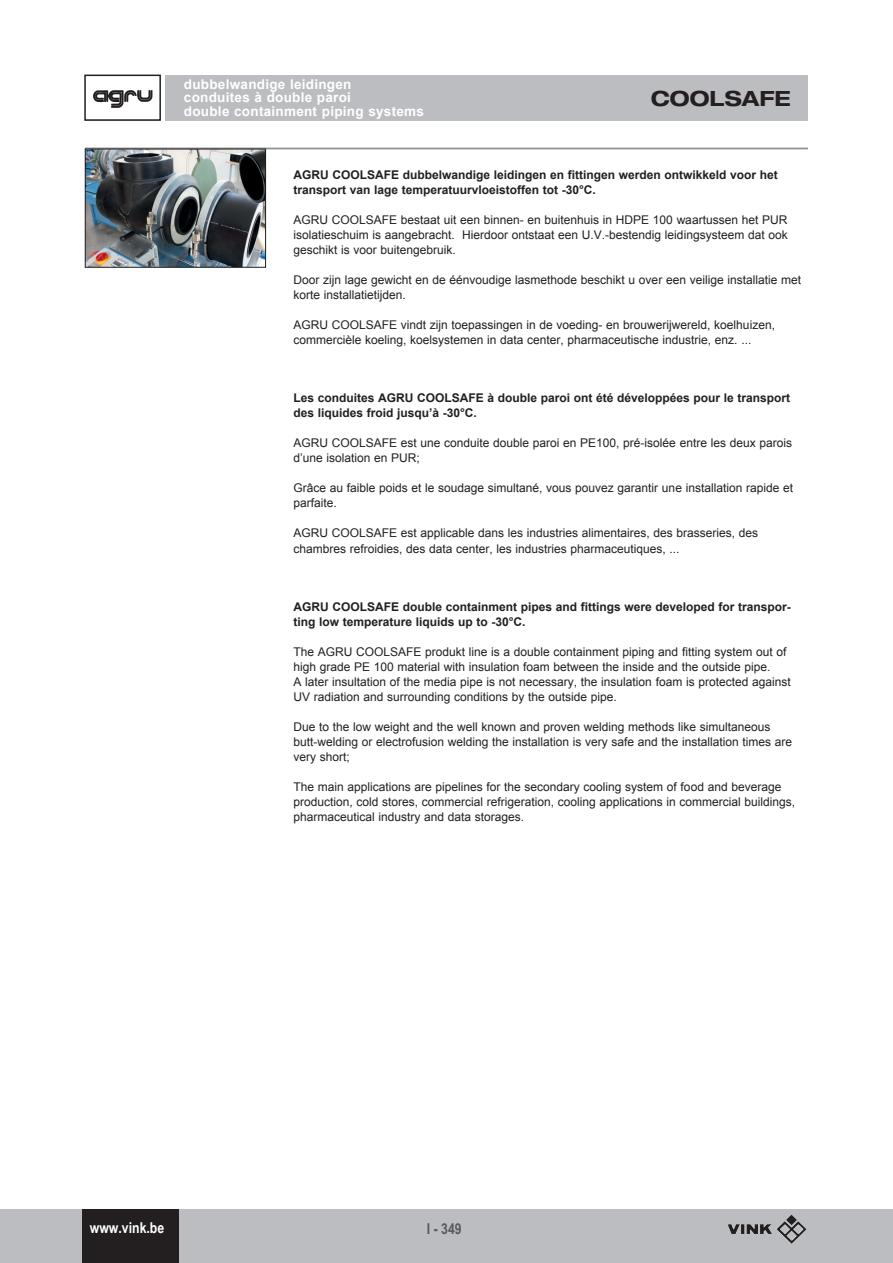
<style>
.page{position:relative;width:893px;height:1263px;background:#fff}
.page>*{position:absolute;margin:0;border:0;box-sizing:border-box;transform-origin:0 0}
.t1{font:700 expanded 21px "Helvetica Neue LT";color:#231f20}
.t2{font:700 15px "Arial Narrow";color:#fff}
.t3{font:700 15px "Arial Narrow";color:#57585a}
.t4{font:700 13.5px/13.5px "Arial";letter-spacing:.02em;color:#fff}
.t5{font:12px/15px "Arial";color:#231f20}
.t6{font:700 12px/15px "Arial";color:#231f20}
</style>
<div class="page">
<div style="left:0;top:1209px;width:893px;height:54px;background:#bcbdc0"></div>
<div style="left:82px;top:1209px;width:96px;height:54px;background:#231f20"></div>
<div style="left:166px;top:75px;width:642px;height:45px;background:#bcbdc0"></div>
<img style="left:93px;top:90px;width:60px;height:18px">
<div style="left:84px;top:75px;width:77px;height:46px;border:2px solid #231f20"></div>
<img style="left:777px;top:1214px;width:29px;height:30px">
<hr style="left:85px;top:148px;width:723px;height:1px;background:#939598">
<img style="left:87px;top:151px;width:177px;height:114px">
<div style="left:85px;top:149px;width:181px;height:118px;border:1px solid #231f20"></div>
<p class="t4" style="left:184px;top:77px;width:242px">dubbelwandige leidingen<br>conduites à double paroi<br>double containment piping systems</p>
<h1 class="t1" style="left:651px;top:85px;width:141px">COOLSAFE</h1>
<p class="t6" style="left:293px;top:168px;width:486px">AGRU COOLSAFE dubbelwandige leidingen en fittingen werden ontwikkeld voor het transport van lage temperatuurvloeistoffen tot -30°C.</p>
<p class="t5" style="left:293px;top:213px;width:496px;text-align:justify">AGRU COOLSAFE bestaat uit een binnen- en buitenhuis in HDPE 100 waartussen het PUR isolatieschuim is aangebracht. Hierdoor ontstaat een U.V.-bestendig leidingsysteem dat ook geschikt is voor buitengebruik.</p>
<p class="t5" style="left:293px;top:273px;width:509px">Door zijn lage gewicht en de éénvoudige lasmethode beschikt u over een veilige installatie met korte installatietijden.</p>
<p class="t5" style="left:293px;top:318px;width:483px">AGRU COOLSAFE vindt zijn toepassingen in de voeding- en brouwerijwereld, koelhuizen, commercièle koeling, koelsystemen in data center, pharmaceutische industrie, enz. ...</p>
<p class="t6" style="left:293px;top:391px;width:498px">Les conduites AGRU COOLSAFE à double paroi ont été développées pour le transport des liquides froid jusqu’à -30°C.</p>
<p class="t5" style="left:293px;top:436px;width:500px">AGRU COOLSAFE est une conduite double paroi en PE100, pré-isolée entre les deux parois d’une isolation en PUR;</p>
<p class="t5" style="left:293px;top:481px;width:501px">Grâce au faible poids et le soudage simultané, vous pouvez garantir une installation rapide et parfaite.</p>
<p class="t5" style="left:293px;top:526px;width:466px">AGRU COOLSAFE est applicable dans les industries alimentaires, des brasseries, des chambres refroidies, des data center, les industries pharmaceutiques, ...</p>
<p class="t6" style="left:293px;top:599px;width:499px">AGRU COOLSAFE double containment pipes and fittings were developed for transpor&shy;ting low temperature liquids up to -30°C.</p>
<p class="t5" style="left:293px;top:644px;width:499px">The AGRU COOLSAFE produkt line is a double containment piping and fitting system out of high grade PE 100 material with insulation foam between the inside and the outside pipe.<br>A later insultation of the media pipe is not necessary, the insulation foam is protected against UV radiation and surrounding conditions by the outside pipe.</p>
<p class="t5" style="left:293px;top:719px;width:500px">Due to the low weight and the well known and proven welding methods like simultaneous butt-welding or electrofusion welding the installation is very safe and the installation times are very short;</p>
<p class="t5" style="left:293px;top:779px;width:503px">The main applications are pipelines for the secondary cooling system of food and beverage production, cold stores, commercial refrigeration, cooling applications in commercial buildings, pharmaceutical industry and data storages.</p>
<p class="t2" style="left:90px;top:1216px;width:76px">www.vink.be</p>
<p class="t3" style="left:427px;top:1217px;width:36px">I - 349</p>
</div>
